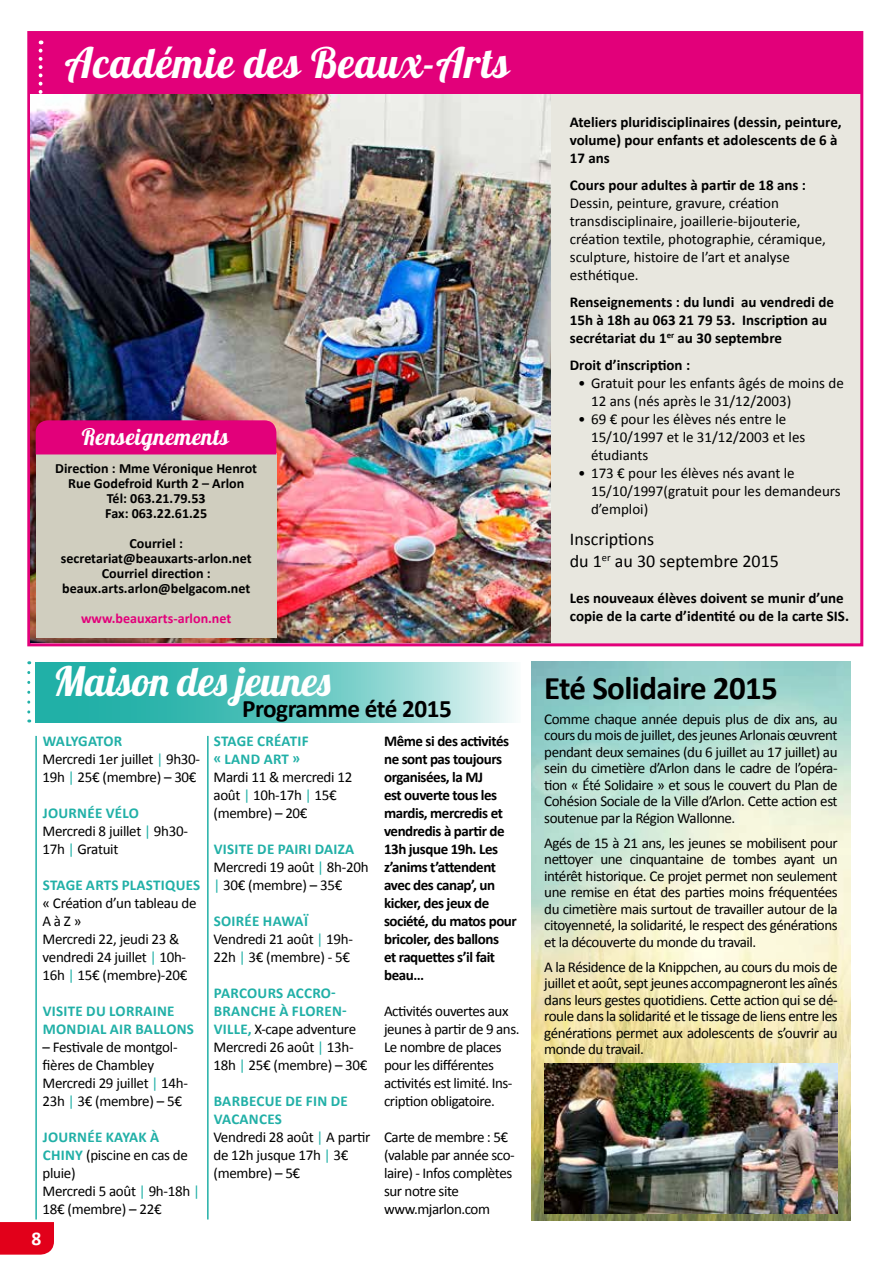
<style>
.page{position:relative;width:893px;height:1263px;background:#fff}
.page>*{position:absolute;margin:0;border:0;box-sizing:border-box;transform-origin:0 0}
.t1{font:41.85px "Lobster 1.4";letter-spacing:.02em;color:#fff}
.t2{font:40.5px "Lobster 1.4";color:#fff}
.t3{font:700 33px "Calibri";letter-spacing:-.02em;color:#000}
.t4{font:700 25.2px "Calibri";letter-spacing:-.02em;color:#000}
.t5{font:22.8px "Lobster 1.4";letter-spacing:.02em;color:#fff}
.t6{font:700 19.5px "Calibri";color:#fff}
.t7{font:18px/21.6px "Calibri";color:#000}
.t8{font:15px/18px "Calibri";letter-spacing:-.02em;color:#000}
.t9{font:15px/18px "Calibri";color:#000}
.t10{font:700 15px/18px "Calibri";letter-spacing:-.005em;color:#000}
.t11{font:700 15px/18px "Calibri";letter-spacing:-.03em;color:#000}
.t12{font:700 15px "Calibri";letter-spacing:.02em;color:#21b0a7}
.t13{font:700 14.1px/15px "Calibri";color:#000;text-align:center}
.t14{font:700 14.1px "Calibri";color:#e2007a}
.s1{font-weight:700;color:#21b0a7}
.s2{color:#21b0a7}
</style>
<div class="page">
<img style="left:531px;top:661px;width:319px;height:559px">
<div style="left:27px;top:31px;width:836px;height:615px;background:#e8e7df;border:3px solid #e2007a"></div>
<div style="left:30px;top:33px;width:832px;height:61px;background:#e2007a"></div>
<img style="left:30px;top:95px;width:521px;height:548px">
<div style="left:36px;top:453px;width:240px;height:184px;background:#d0cebf"></div>
<div style="left:36px;top:420px;width:240px;height:34px;background:#e2007a"></div>
<svg style="left:39px;top:51px;width:4px;height:50px"></svg>
<svg style="left:35px;top:662px;width:479px;height:60px;background:#65c8c1"></svg>
<svg style="left:27px;top:672px;width:3px;height:50px"></svg>
<hr style="left:35px;top:736px;width:2px;height:483px;background:#21b0a7">
<hr style="left:207px;top:736px;width:2px;height:483px;background:#21b0a7">
<img style="left:545px;top:1064px;width:293px;height:150px">
<div style="left:0;top:1222px;width:54px;height:32px;background:#e2001a"></div>
<h1 class="t1" style="left:65px;top:36px;width:444px">Académie des Beaux-Arts</h1>
<h3 class="t5" style="left:82px;top:423px;width:147px">Renseignements</h3>
<p class="t13" style="left:55px;top:460px;width:203px">Direction : Mme Véronique Henrot<br>Rue Godefroid Kurth 2 – Arlon<br>Tél: 063.21.79.53<br>Fax: 063.22.61.25</p>
<p class="t13" style="left:61px;top:535px;width:192px">Courriel : secretariat@beauxarts-arlon.net<br>Courriel direction : beaux.arts.arlon@belgacom.net</p>
<p class="t14" style="left:81px;top:609px;width:152px">www.beauxarts-arlon.net</p>
<h2 class="t2" style="left:53px;top:655px;width:279px">Maison des jeunes</h2>
<p class="t8" style="left:43px;top:732px;width:159px"><span class="s1">Walygator<br></span>Mercredi 1er juillet <span class="s2">|</span> 9h30-<br>19h <span class="s2">|</span> 25€ (membre) – 30€</p>
<p class="t12" style="left:43px;top:803px;width:16px">Journ</p>
<h3 class="t4" style="left:242px;top:692px;width:211px">Programme été 2015</h3>
<p class="t11" style="left:384px;top:732px;width:134px">Même si des activités ne sont pas toujours organisées, la MJ<br>est ouverte tous les mardis, mercredis et vendredis à partir de<br>13h jusque 19h. Les z’anims t’attendent avec des canap’, un kicker, des jeux de société, du matos pour bricoler, des ballons<br>et raquettes s’il fait beau…</p>
<p class="t8" style="left:384px;top:1002px;width:137px">Activités ouvertes aux jeunes à partir de 9 ans.<br>Le nombre de places pour les différentes activités est limité. Ins&shy;cription obligatoire.</p>
<p class="t8" style="left:384px;top:1128px;width:132px">Carte de membre : 5€ (valable par année sco&shy;laire) - Infos complètes sur notre site www.mjarlon.com</p>
<p class="t12" style="left:214px;top:731px;width:17px">Stage</p>
<p class="t12" style="left:257px;top:731px;width:32px">créatif</p>
<p class="t12" style="left:213px;top:749px;width:21px">« land</p>
<p class="t12" style="left:264px;top:749px;width:10px">art</p>
<p class="t12" style="left:292px;top:749px;width:10px">»</p>
<p class="t8" style="left:213px;top:768px;width:140px">Mardi 11 &amp; mercredi 12 août <span class="s2">|</span> 10h-17h <span class="s2">|</span> 15€ (membre) – 20€</p>
<p class="t12" style="left:214px;top:839px;width:17px">Visite</p>
<p class="t12" style="left:257px;top:839px;width:35px">de Pairi</p>
<p class="t8" style="left:43px;top:804px;width:147px;text-indent:45px"><span class="s1">ée vélo<br></span>Mercredi 8 juillet <span class="s2">|</span> 9h30-<br>17h <span class="s2">|</span> Gratuit</p>
<p class="t12" style="left:43px;top:875px;width:17px">Stage</p>
<p class="t12" style="left:86px;top:875px;width:10px">arts</p>
<p class="t12" style="left:122px;top:875px;width:8px">plasti</p>
<p class="t12" style="left:165px;top:875px;width:20px">ques</p>
<p class="t8" style="left:42px;top:894px;width:155px">« Création d’un tableau de<br>A à Z »<br>Mercredi 22, jeudi 23 &amp; vendredi 24 juillet <span class="s2">|</span> 10h-<br>16h <span class="s2">|</span> 15€ (membre)-20€</p>
<p class="t12" style="left:43px;top:1001px;width:17px">Visite</p>
<p class="t12" style="left:86px;top:1001px;width:39px">du Lorraine</p>
<p class="t12" style="left:43px;top:1019px;width:10px">Mondial</p>
<p class="t12" style="left:110px;top:1019px;width:35px">Air Ballons</p>
<p class="t8" style="left:43px;top:1038px;width:147px">– Festivale de montgol&shy;fières de Chambley<br>Mercredi 29 juillet <span class="s2">|</span> 14h-<br>23h <span class="s2">|</span> 3€ (membre) – 5€</p>
<p class="t12" style="left:43px;top:1127px;width:16px">Journ</p>
<p class="t8" style="left:213px;top:840px;width:157px;text-indent:101px"><span class="s1">Dai za<br></span>Mercredi 19 août <span class="s2">|</span> 8h-20h <span class="s2">|</span> 30€ (membre) – 35€</p>
<p class="t12" style="left:214px;top:911px;width:71px">Soirée Hawa</p>
<p class="t8" style="left:213px;top:912px;width:141px;text-indent:90px"><span class="s1">ï<br></span>Vendredi 21 août <span class="s2">|</span> 19h-<br>22h <span class="s2">|</span> 3€ (membre) - 5€</p>
<p class="t12" style="left:214px;top:983px;width:18px">Parcours</p>
<p class="t12" style="left:287px;top:983px;width:10px">accro</p>
<p class="t12" style="left:331px;top:983px;width:6px">-</p>
<p class="t12" style="left:214px;top:1001px;width:19px">branche</p>
<p class="t12" style="left:279px;top:1001px;width:29px">à Floren</p>
<p class="t12" style="left:342px;top:1001px;width:6px">-</p>
<p class="t12" style="left:214px;top:1019px;width:8px">ville</p>
<p class="t8" style="left:213px;top:1020px;width:156px;text-indent:34px"><span class="s1">,</span> X-cape adventure<br>Mercredi 26 août <span class="s2">|</span> 13h-<br>18h <span class="s2">|</span> 25€ (membre) – 30€</p>
<p class="t12" style="left:214px;top:1091px;width:45px">Barbecue</p>
<p class="t12" style="left:285px;top:1091px;width:54px">defin de</p>
<p class="t8" style="left:213px;top:1110px;width:158px"><span class="s1">vacances<br></span>Vendredi 28 août <span class="s2">|</span> A partir de 12h jusque 17h <span class="s2">|</span> 3€ (membre) – 5€</p>
<p class="t8" style="left:43px;top:1128px;width:159px;text-indent:45px"><span class="s1">ée Kayak à<br>Chiny</span> (piscine en cas de pluie)<br>Mercredi 5 août <span class="s2">|</span> 9h-18h <span class="s2">|<br></span>18€ (membre) – 22€</p>
<h3 class="t6" style="left:32px;top:1226px;width:11px">8</h3>
<p class="t10" style="left:570px;top:113px;width:274px">Ateliers pluridisciplinaires (dessin, peinture, volume) pour enfants et adolescents de 6 à<br>17 ans</p>
<p class="t10" style="left:570px;top:176px;width:238px">Cours pour adultes à partir de 18 ans :</p>
<p class="t9" style="left:570px;top:194px;width:258px">Dessin, peinture, gravure, création transdisciplinaire, joaillerie-bijouterie, création textile, photographie, céramique, sculpture, histoire de l’art et analyse esthétique.</p>
<p class="t10" style="left:570px;top:293px;width:266px">Renseignements : du lundi au vendredi de<br>15h à 18h au 063 21 79 53. Inscription au secrétariat du 1<sup>er</sup> au 30 septembre</p>
<p class="t10" style="left:570px;top:356px;width:122px">Droit d’inscription :</p>
<p class="t9" style="left:591px;top:374px;width:254px;text-indent:-13px">• Gratuit pour les enfants âgés de moins de<br>12 ans (nés après le 31/12/2003)</p>
<p class="t9" style="left:591px;top:410px;width:216px;text-indent:-13px">• 69 € pour les élèves nés entre le<br>15/10/1997 et le 31/12/2003 et les étudiants</p>
<p class="t9" style="left:591px;top:464px;width:251px;text-indent:-13px">• 173 € pour les élèves nés avant le<br>15/10/1997(gratuit pour les demandeurs d’emploi)</p>
<p class="t7" style="left:570px;top:528px;width:211px">Inscriptions<br>du 1<sup>er</sup> au 30 septembre 2015</p>
<p class="t10" style="left:570px;top:589px;width:281px">Les nouveaux élèves doivent se munir d’une copie de la carte d’identité ou de la carte SIS.</p>
<h3 class="t3" style="left:544px;top:667px;width:235px">Eté Solidaire 2015</h3>
<p class="t8" style="left:544px;top:711px;width:295px;line-height:16.5px;text-align:justify">Comme chaque année depuis plus de dix ans, au cours du mois de juillet, des jeunes Arlonais œuvrent pendant deux semaines (du 6 juillet au 17 juillet) au sein du cimetière d’Arlon dans le cadre de l’opéra&shy;tion « Été Solidaire » et sous le couvert du Plan de Cohésion Sociale de la Ville d’Arlon. Cette action est soutenue par la Région Wallonne.</p>
<p class="t8" style="left:544px;top:835px;width:295px;line-height:16.5px;text-align:justify">Agés de 15 à 21 ans, les jeunes se mobilisent pour nettoyer une cinquantaine de tombes ayant un intérêt historique. Ce projet permet non seulement une remise en état des parties moins fréquentées du cimetière mais surtout de travailler autour de la citoyenneté, la solidarité, le respect des générations et la découverte du monde du travail.</p>
<p class="t8" style="left:544px;top:959px;width:295px;line-height:16.5px;text-align:justify">A la Résidence de la Knippchen, au cours du mois de juillet et août, sept jeunes accompagneront les aînés dans leurs gestes quotidiens. Cette action qui se dé&shy;roule dans la solidarité et le tissage de liens entre les générations permet aux adolescents de s’ouvrir au monde du travail.</p>
</div>
